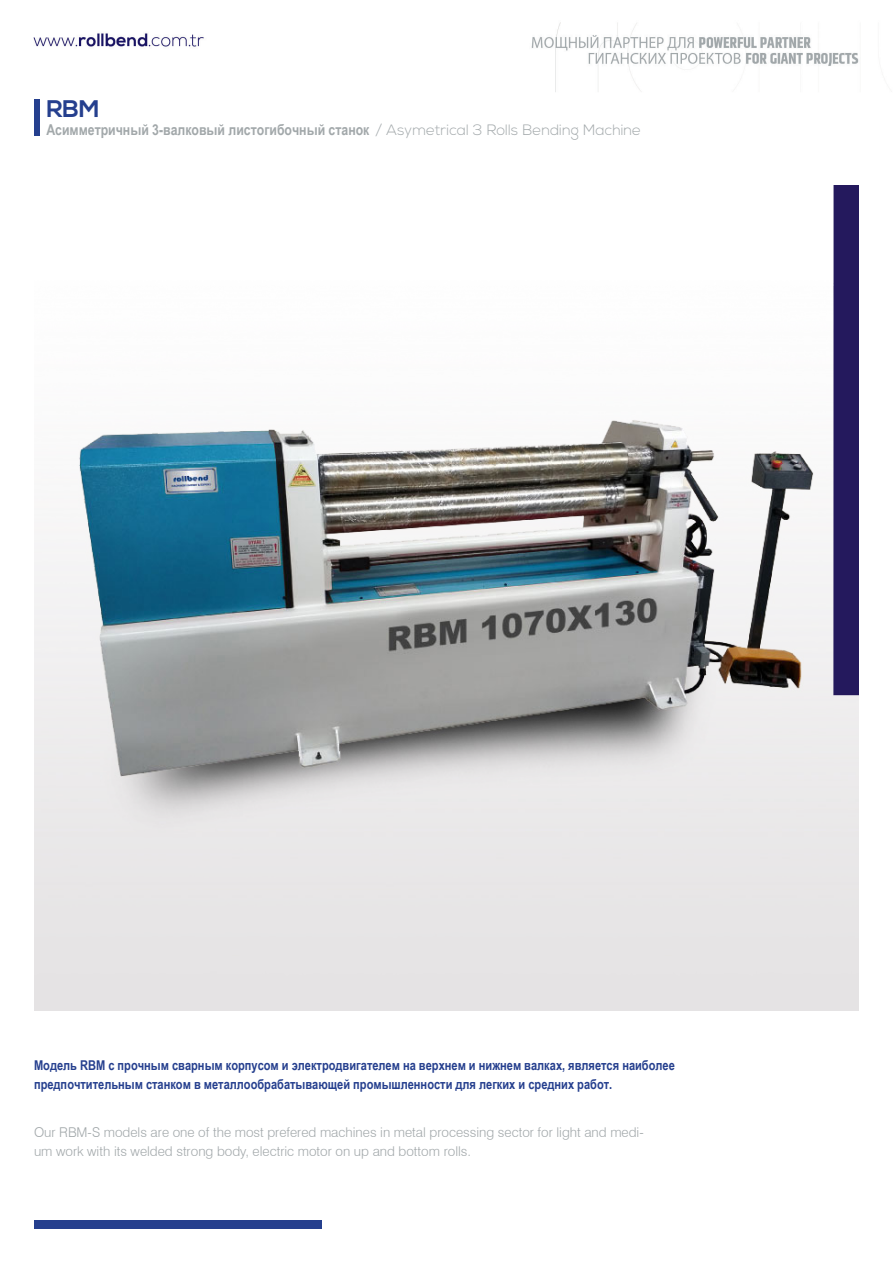
<style>
.page{position:relative;width:893px;height:1263px;background:#fff}
.page>*{position:absolute;margin:0;border:0;box-sizing:border-box;transform-origin:0 0}
.t1{font:700 24px "Nexa";color:#253f8e}
.t2{font:700 15px "Arial Narrow";color:#a2a8aa}
.t3{font:700 13.5px/19.2px "Arial Narrow";color:#253f8e}
.t4{font:300 13.5px/19.2px "Swiss 721 BT";color:#a2a8aa}
.s1{font-family:"Nexa";font-weight:300}
</style>
<div class="page">
<img style="left:33px;top:22px;width:826px;height:1199px">
<div style="left:34px;top:99px;width:6px;height:36px;background:#253f8e"></div>
<img style="left:34px;top:185px;width:825px;height:825px">
<div style="left:34px;top:1221px;width:288px;height:8px;background:#253f8e"></div>
<p class="t1" style="left:46px;top:95px;width:55px">RBM</p>
<p class="t2" style="left:46px;top:118px;width:596px">Асимметричный 3-валковый листогибочный станок <span class="s1">/ Asymetrical 3 Rolls Bending Machine</span></p>
<p class="t3" style="left:34px;top:1055px;width:642px">Модель RBM с прочным сварным корпусом и электродвигателем на верхнем и нижнем валках, является наиболее предпочтительным станком в металлообрабатывающей промышленности для легких и средних работ.</p>
<p class="t4" style="left:34px;top:1123px;width:611px">Our RBM-S models are one of the most prefered machines in metal processing sector for light and medi&shy;um work with its welded strong body, electric motor on up and bottom rolls.</p>
</div>
